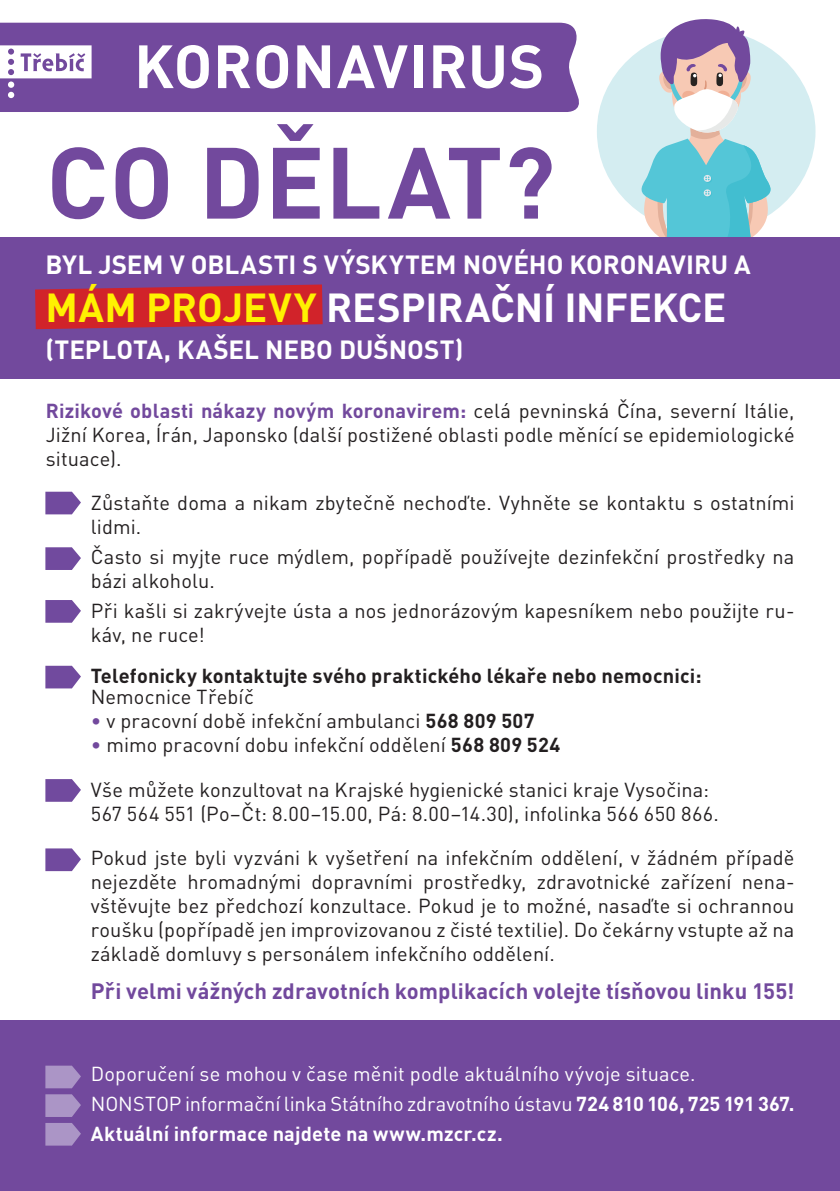
<style>
.page{position:relative;width:840px;height:1191px;background:#fff}
.page>*{position:absolute;margin:0;border:0;box-sizing:border-box;transform-origin:0 0}
.t1{font:700 99.4px "DIN Pro";letter-spacing:.01em;color:#72499d}
.t2{font:700 60px "DIN Pro";letter-spacing:.01em;color:#fff}
.t3{font:700 40px "DIN Pro";color:#fff}
.t4{font:700 26px "DIN Pro";letter-spacing:-.005em;color:#fff}
.t5{font:700 22px "DIN Pro";letter-spacing:.005em;color:#72499d}
.t6{font:20px/24px "DIN Pro";letter-spacing:.005em;color:#231f20}
.t7{font:20px/29.6px "DIN Pro";letter-spacing:.005em;color:#fff}
.t8{font:700 20px "DIN Pro";letter-spacing:.005em;color:#231f20}
.s1{color:#fff101}
.s2{font-weight:700;color:#72499d}
.s3{color:#72499d}
.s4{font-weight:700}
</style>
<div class="page">
<div style="left:0;top:23px;width:579px;height:89px;background:#72499d"></div>
<div style="left:596px;top:29px;width:219px;height:205px;background:#d4edf1;border-radius:50%"></div>
<svg style="left:637px;top:19px;width:136px;height:218px"></svg>
<div style="left:0;top:237px;width:839px;height:141px;background:#72499d"></div>
<svg style="left:45px;top:492px;width:36px;height:22px"></svg>
<svg style="left:45px;top:547px;width:36px;height:23px"></svg>
<svg style="left:45px;top:600px;width:36px;height:22px"></svg>
<svg style="left:45px;top:666px;width:36px;height:22px"></svg>
<svg style="left:45px;top:779px;width:36px;height:22px"></svg>
<svg style="left:45px;top:848px;width:36px;height:23px"></svg>
<svg style="left:35px;top:284px;width:287px;height:45px;background:#c52737"></svg>
<div style="left:8px;top:81px;width:6px;height:7px;background:#fff;border-radius:50%"></div>
<svg style="left:8px;top:92px;width:6px;height:6px"></svg>
<svg style="left:0;top:45px;width:91px;height:33px"></svg>
<div style="left:0;top:1020px;width:839px;height:171px;background:#72499d"></div>
<svg style="left:45px;top:1065px;width:36px;height:23px"></svg>
<svg style="left:45px;top:1094px;width:36px;height:23px"></svg>
<svg style="left:45px;top:1123px;width:36px;height:22px"></svg>
<h2 class="t2" style="left:134px;top:16px;width:411px">koronavirus</h2>
<h1 class="t1" style="left:46px;top:100px;width:510px">co dělat?</h1>
<h3 class="t4" style="left:45px;top:243px;width:196px">BYL JSEM V OBLAS</h3>
<h3 class="t4" style="left:273px;top:243px;width:206px">TI S VÝSKYTEM NOV</h3>
<h3 class="t4" style="left:513px;top:243px;width:73px">ÉHO KORONAVIRU</h3>
<h3 class="t4" style="left:733px;top:243px;width:18px">A</h3>
<h3 class="t3" style="left:45px;top:274px;width:682px"><span class="s1">MÁM PROJEVY</span> RESPIRAČNÍ IN FEKCE</h3>
<h3 class="t4" style="left:45px;top:327px;width:360px">(TEPLOTA, KAŠEL N EBO DUŠNOS</h3>
<h3 class="t4" style="left:439px;top:327px;width:25px">T)</h3>
<p class="t6" style="left:46px;top:396px;width:749px;text-align:justify"><span class="s2">Rizikové oblasti nákazy novým koronavirem:</span> celá pevninská Čína, severní Itálie, Jižní Korea, Írán, Japonsko (další postižené oblasti podle měnící se epidemiologické situace).</p>
<p class="t6" style="left:91px;top:489px;width:705px">Zůstaňte doma a nikam zbytečně nechoďte. Vyhněte se kontaktu s ostatními lidmi.</p>
<p class="t6" style="left:91px;top:542px;width:704px">Často si myjte ruce mýdlem, popřípadě používejte dezinfekční prostředky na bázi alkoholu.</p>
<p class="t6" style="left:91px;top:596px;width:705px">Při kašli si zakrývejte ústa a nos jednorázovým kapesníkem nebo použijte ru&shy;káv, ne ruce!</p>
<p class="t8" style="left:91px;top:659px;width:612px">Telefonicky kontaktujte svého praktického lékaře nebo nemocnici:</p>
<p class="t6" style="left:91px;top:683px;width:164px">Nemocnice Třebíč</p>
<p class="t6" style="left:91px;top:707px;width:445px"><span class="s3">•</span> v pracovní době infekční ambulanci <span class="s4">568 809 507</span></p>
<p class="t6" style="left:91px;top:731px;width:470px"><span class="s3">•</span> mimo pracovní dobu infekční oddělení <span class="s4">568 809 524</span></p>
<p class="t6" style="left:91px;top:775px;width:629px">Vše můžete konzultovat na Krajské hygienické stanici kraje Vysočina:<br>567 564 551 (Po–Čt: 8.00–15.00, Pá: 8.00–14.30), infolinka 566 650 866.</p>
<p class="t6" style="left:91px;top:843px;width:705px;text-align:justify">Pokud jste byli vyzváni k vyšetření na infekčním oddělení, v žádném případě nejezděte hromadnými dopravními prostředky, zdravotnické zařízení nena&shy;vštěvujte bez předchozí konzultace. Pokud je to možné, nasaďte si ochrannou roušku (popřípadě jen improvizovanou z čisté textilie). Do čekárny vstupte až na základě domluvy s personálem infekčního oddělení.</p>
<p class="t5" style="left:91px;top:972px;width:704px">Při velmi vážných zdravotních komplikacích volejte tísňovou linku 155!</p>
<p class="t7" style="left:91px;top:1057px;width:704px">Doporučení se mohou v čase měnit podle aktuálního vývoje situace.<br>NONSTOP informační linka Státního zdravotního ústavu <span class="s4">724 810 106, 725 191 367.<br>Aktuální informace najdete na www.mzcr.cz.</span></p>
</div>
